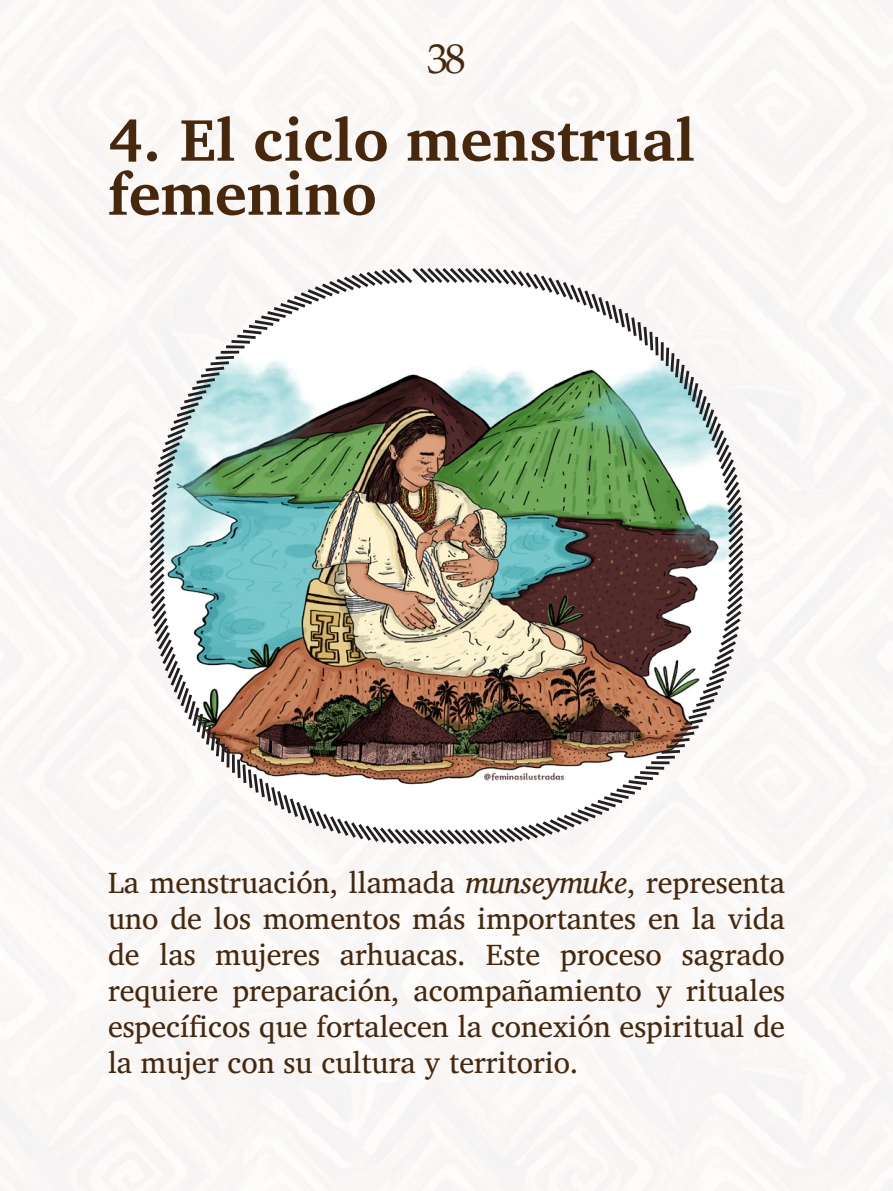
<style>
.page{position:relative;width:893px;height:1191px;background:#fff}
.page>*{position:absolute;margin:0;border:0;box-sizing:border-box;transform-origin:0 0}
.Parrafo{font:700 60px/54px "Charis SIL";color:#47280c}
.t1{font:42px "Palatino Linotype";color:#47280c}
.Parrafo-2{font:30px/36px "Charis SIL";color:#47280c;text-align:justify}
.s1{font-style:italic}
</style>
<div class="page">
<img style="left:147px;top:265px;width:599px;height:582px">
<p class="t1" style="left:427px;top:29px;width:40px">38</p>
<p class="Parrafo" style="left:108px;top:113px;width:589px">4. El ciclo menstrual femenino</p>
<p class="Parrafo-2" style="left:108px;top:864px;width:678px">La menstruación, llamada <span class="s1">munseymuke</span>, representa uno de los momentos más importantes en la vida de las mujeres arhuacas. Este proceso sagrado requiere preparación, acompañamiento y rituales específicos que fortalecen la conexión espiritual de la mujer con su cultura y territorio.</p>
</div>
